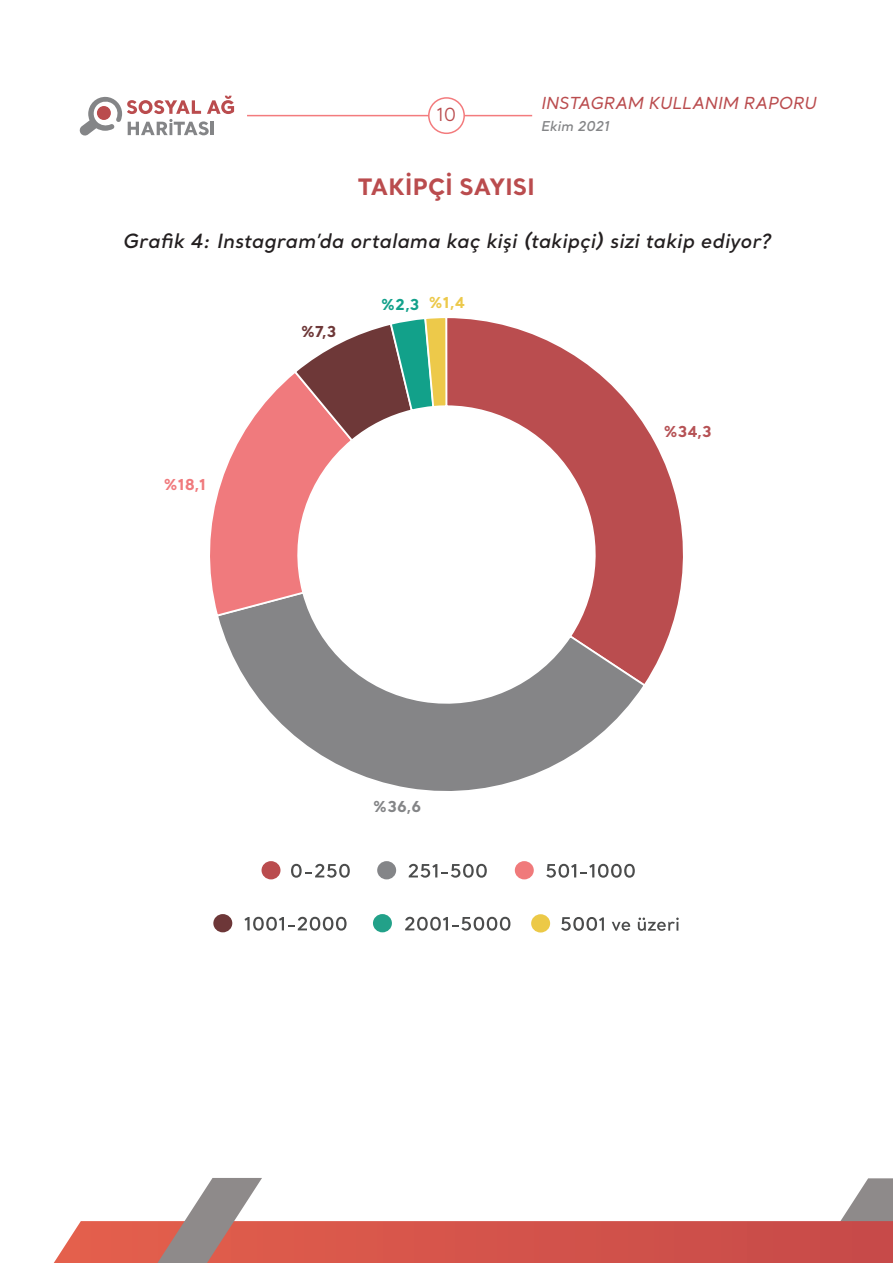
<style>
.page{position:relative;width:893px;height:1263px;background:#fff}
.page>*{position:absolute;margin:0;border:0;box-sizing:border-box;transform-origin:0 0}
.ANA_METIN{font:700 22.5px "Santral";letter-spacing:.005em;color:#ba4c4e}
.ANA_METIN-2{font:italic 600 19.5px "Santral";letter-spacing:.005em;color:#231f20}
.t1{font:18px "Santral";color:#ba4c4e}
.t2{font:italic 500 16.5px "Santral";color:#ba4c4e}
.t3{font:700 15px "Santral";color:#848587}
.t4{font:700 15px "Santral";color:#b65255}
.t5{font:700 15px "Santral";color:#f07a7d}
.t6{font:700 15px "Santral";color:#6e3838}
.t7{font:700 15px "Santral";color:#13a18b}
.t8{font:700 15px "Santral";color:#ecc94b}
.t9{font:italic 600 13.5px "Santral";color:#848587}
</style>
<div class="page">
<hr style="left:247px;top:115px;width:285px;height:1px;background:#f37b7d">
<div style="left:429px;top:98px;width:35px;height:35px;background:#fff;border-radius:50%"></div>
<div style="left:428px;top:97px;width:37px;height:37px;border:2px solid #f37b7d;border-radius:50%"></div>
<svg style="left:79px;top:96px;width:155px;height:40px"></svg>
<svg style="left:54px;top:1178px;width:839px;height:85px"></svg>
<svg style="left:448px;top:318px;width:235px;height:362px"></svg>
<svg style="left:218px;top:591px;width:429px;height:200px"></svg>
<svg style="left:210px;top:318px;width:238px;height:299px"></svg>
<svg style="left:291px;top:864px;width:59px;height:14px"></svg>
<svg style="left:409px;top:864px;width:78px;height:14px"></svg>
<svg style="left:546px;top:864px;width:89px;height:14px"></svg>
<div style="left:262px;top:861px;width:18px;height:18px;background:#ba4c4e;border-radius:50%"></div>
<div style="left:377px;top:861px;width:19px;height:18px;background:#848588;border-radius:50%"></div>
<div style="left:515px;top:861px;width:19px;height:18px;background:#f07a7b;border-radius:50%"></div>
<svg style="left:244px;top:917px;width:103px;height:14px"></svg>
<svg style="left:405px;top:917px;width:105px;height:14px"></svg>
<div style="left:213px;top:914px;width:19px;height:18px;background:#6d3738;border-radius:50%"></div>
<div style="left:373px;top:914px;width:19px;height:18px;background:#22a189;border-radius:50%"></div>
<div style="left:531px;top:914px;width:19px;height:18px;background:#ecc947;border-radius:50%"></div>
<svg style="left:561px;top:917px;width:118px;height:14px"></svg>
<p class="t1" style="left:436px;top:103px;width:21px">10</p>
<p class="t2" style="left:541px;top:92px;width:277px">INSTAGRAM KULLANIM RAPORU</p>
<p class="t9" style="left:541px;top:117px;width:70px">Ekim 2021</p>
<p class="ANA_METIN" style="left:358px;top:172px;width:178px">TAKİPÇİ SAYISI</p>
<p class="ANA_METIN-2" style="left:123px;top:228px;width:649px">Grafik 4: Instagram’da ortalama kaç kişi (takipçi) sizi takip ediyor?</p>
<p class="t5" style="left:163px;top:474px;width:44px">%18,1</p>
<p class="t6" style="left:301px;top:322px;width:37px">%7,3</p>
<p class="t7" style="left:381px;top:294px;width:40px">%2,3</p>
<p class="t8" style="left:429px;top:292px;width:38px">%1,4</p>
<p class="t3" style="left:373px;top:796px;width:50px">%36,6</p>
<p class="t4" style="left:663px;top:421px;width:50px">%34,3</p>
</div>
